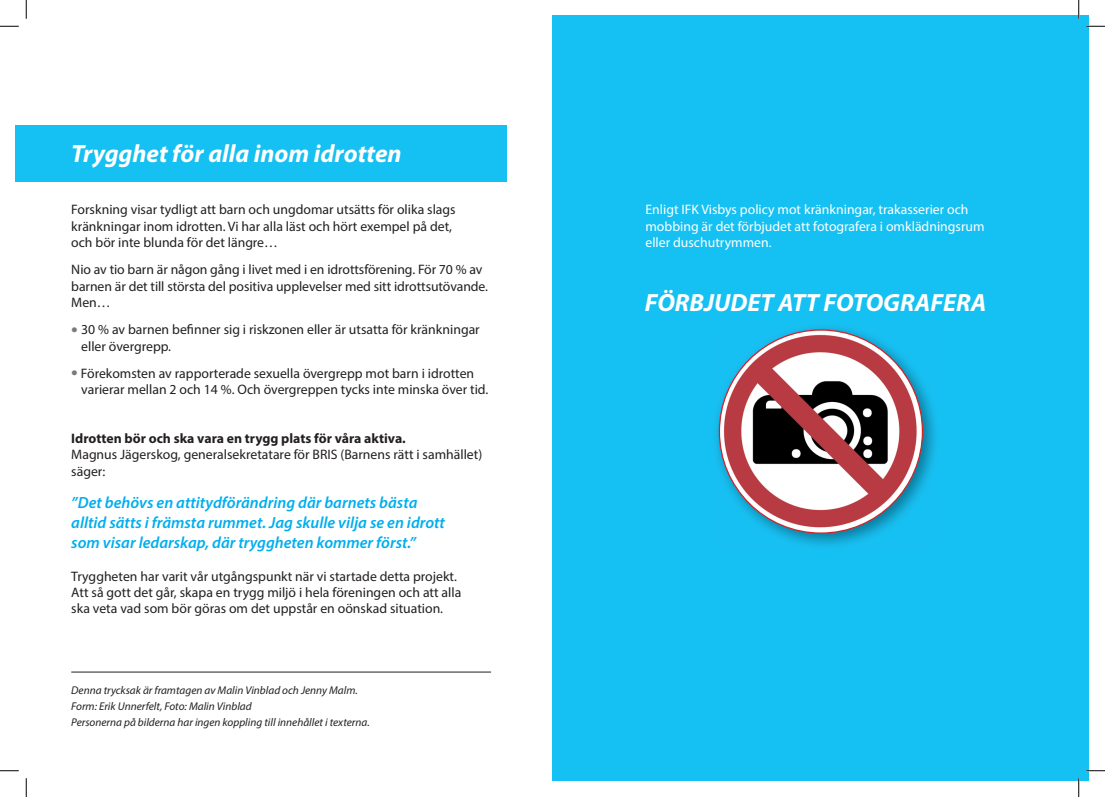
<style>
.page{position:relative;width:1105px;height:797px;background:#fff}
.page>*{position:absolute;margin:0;border:0;box-sizing:border-box;transform-origin:0 0}
.t1{font:italic 700 25px "Myriad Pro";color:#fff}
.t2{font:italic 600 16.25px/20px "Myriad Pro";color:#00aeef}
.t3{font:13.75px/16.2px "Myriad Pro";color:#231f20}
.t4{font:13.75px/16.2px "Myriad Pro";color:#fff}
.t5{font:700 13.75px "Myriad Pro";color:#231f20}
.t6{font:italic 11.25px/16.2px "Myriad Pro";color:#231f20}
.s1{font-size:23.75px;color:#787a7d}
</style>
<div class="page">
<div style="left:552px;top:16px;width:537px;height:765px;background:#15c0f2"></div>
<div style="left:16px;top:125px;width:491px;height:57px;background:#15c0f2"></div>
<img style="left:717px;top:327px;width:218px;height:218px">
<img style="left:719px;top:330px;width:203px;height:203px;border-radius:101px">
<hr style="left:71px;top:671px;width:420px;height:1px;background:#231f20">
<svg style="left:0;top:25px;width:19px;height:2px"></svg>
<svg style="left:1086px;top:25px;width:19px;height:2px"></svg>
<svg style="left:0;top:770px;width:19px;height:1px"></svg>
<svg style="left:1086px;top:770px;width:19px;height:1px"></svg>
<svg style="left:25px;top:0;width:2px;height:19px"></svg>
<svg style="left:25px;top:778px;width:2px;height:19px"></svg>
<svg style="left:1078px;top:0;width:1px;height:19px"></svg>
<svg style="left:1078px;top:778px;width:1px;height:19px"></svg>
<h1 class="t1" style="left:71px;top:137px;width:332px">Trygghet för alla inom idrotten</h1>
<p class="t3" style="left:71px;top:201px;width:386px">Forskning visar tydligt att barn och ungdomar utsätts för olika slags kränkningar inom idrotten. Vi har alla läst och hört exempel på det, och bör inte blunda för det längre…</p>
<p class="t3" style="left:71px;top:261px;width:418px">Nio av tio barn är någon gång i livet med i en idrottsförening. För 70 % av barnen är det till största del positiva upplevelser med sitt idrottsutövande.<br>Men…</p>
<p class="t3" style="left:81px;top:321px;width:400px;text-indent:-10px"><span class="s1">•</span> 30 % av barnen befinner sig i riskzonen eller är utsatta för kränkningar eller övergrepp.</p>
<p class="t3" style="left:81px;top:365px;width:409px;text-indent:-10px"><span class="s1">•</span> Förekomsten av rapporterade sexuella övergrepp mot barn i idrotten varierar mellan 2 och 14 %. Och övergreppen tycks inte minska över tid.</p>
<p class="t5" style="left:71px;top:429px;width:336px">Idrotten bör och ska vara en trygg plats för våra aktiva.</p>
<p class="t3" style="left:71px;top:446px;width:412px">Magnus Jägerskog, generalsekretatare för BRIS (Barnens rätt i samhället) säger:</p>
<p class="t2" style="left:71px;top:491px;width:375px">”Det behövs en attitydförändring där barnets bästa alltid sätts i främsta rummet. Jag skulle vilja se en idrott som visar ledarskap, där tryggheten kommer först.”</p>
<p class="t3" style="left:71px;top:567px;width:392px">Tryggheten har varit vår utgångspunkt när vi startade detta projekt.<br>Att så gott det går, skapa en trygg miljö i hela föreningen och att alla ska veta vad som bör göras om det uppstår en oönskad situation.</p>
<p class="t6" style="left:71px;top:682px;width:300px">Denna trycksak är framtagen av Malin Vinblad och Jenny Malm.<br>Form: Erik Unnerfelt, Foto: Malin Vinblad<br>Personerna på bilderna har ingen koppling till innehållet i texterna.</p>
<p class="t4" style="left:645px;top:201px;width:341px">Enligt IFK Visbys policy mot kränkningar, trakasserier och mobbing är det förbjudet att fotografera i omklädningsrum eller duschutrymmen.</p>
<h1 class="t1" style="left:645px;top:286px;width:343px">FÖRBJUDET ATT FOTOGRAFERA</h1>
</div>
